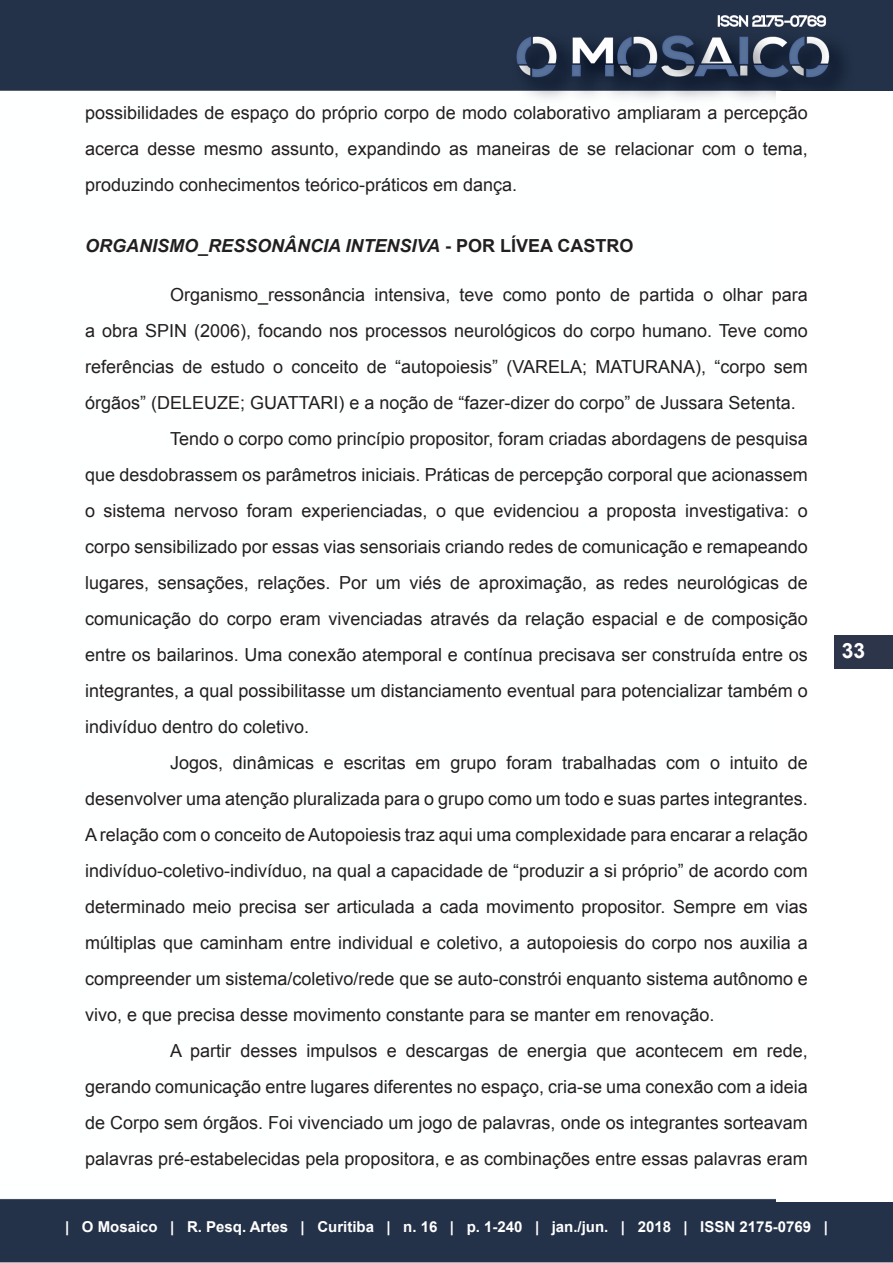
<style>
.page{position:relative;width:893px;height:1263px;background:#fff}
.page>*{position:absolute;margin:0;border:0;box-sizing:border-box;transform-origin:0 0}
.t1{font:700 21px "Arial";color:#fff}
.t2{font:18px/36px "Arial";color:#231f20;text-align:justify}
.t3{font:italic 700 18px "Arial";color:#231f20}
.t4{font:700 15px "Arial";color:#fff}
.s1{font-style:normal}
</style>
<div class="page">
<img style="left:0;top:0;width:893px;height:1263px">
<div style="left:777px;top:91px;width:116px;height:1110px;background:#fff"></div>
<div style="left:834px;top:635px;width:59px;height:33px;background:#2c354a"></div>
<p class="t2" style="left:85px;top:95px;width:724px">possibilidades de espaço do próprio corpo de modo colaborativo ampliaram a percepção acerca desse mesmo assunto, expandindo as maneiras de se relacionar com o tema, produzindo conhecimentos teórico-práticos em dança.</p>
<p class="t3" style="left:85px;top:234px;width:550px">ORGANISMO_RESSONÂNCIA INTENSIVA <span class="s1">- POR LÍVEA CASTRO</span></p>
<p class="t2" style="left:170px;top:277px;width:639px">Organismo_ressonância intensiva, teve como ponto de partida o olhar para</p>
<p class="t2" style="left:85px;top:313px;width:724px">a obra SPIN (2006), focando nos processos neurológicos do corpo humano. Teve como</p>
<p class="t2" style="left:85px;top:349px;width:724px">referências de estudo o conceito de “autopoiesis” (VARELA; MATURANA), “corpo sem</p>
<p class="t2" style="left:85px;top:385px;width:712px">órgãos” (DELEUZE; GUATTARI) e a noção de “fazer-dizer do corpo” de Jussara Setenta.</p>
<p class="t2" style="left:170px;top:421px;width:639px">Tendo o corpo como princípio propositor, foram criadas abordagens de pesquisa</p>
<p class="t2" style="left:85px;top:457px;width:724px">que desdobrassem os parâmetros iniciais. Práticas de percepção corporal que acionassem</p>
<p class="t2" style="left:85px;top:493px;width:724px">o sistema nervoso foram experienciadas, o que evidenciou a proposta investigativa: o</p>
<p class="t2" style="left:85px;top:529px;width:724px">corpo sensibilizado por essas vias sensoriais criando redes de comunicação e remapeando</p>
<p class="t2" style="left:85px;top:565px;width:724px">lugares, sensações, relações. Por um viés de aproximação, as redes neurológicas de</p>
<p class="t2" style="left:85px;top:601px;width:724px">comunicação do corpo eram vivenciadas através da relação espacial e de composição</p>
<p class="t2" style="left:85px;top:637px;width:724px">entre os bailarinos. Uma conexão atemporal e contínua precisava ser construída entre os</p>
<p class="t2" style="left:85px;top:673px;width:724px">integrantes, a qual possibilitasse um distanciamento eventual para potencializar também o</p>
<p class="t2" style="left:85px;top:709px;width:226px">indivíduo dentro do coletivo.</p>
<p class="t2" style="left:170px;top:745px;width:639px">Jogos, dinâmicas e escritas em grupo foram trabalhadas com o intuito de</p>
<p class="t2" style="left:85px;top:781px;width:724px">desenvolver uma atenção pluralizada para o grupo como um todo e suas partes integrantes.</p>
<p class="t2" style="left:85px;top:817px;width:724px">A relação com o conceito de Autopoiesis traz aqui uma complexidade para encarar a relação</p>
<p class="t2" style="left:85px;top:853px;width:724px">indivíduo-coletivo-indivíduo, na qual a capacidade de “produzir a si próprio” de acordo com</p>
<p class="t2" style="left:85px;top:889px;width:724px">determinado meio precisa ser articulada a cada movimento propositor. Sempre em vias</p>
<p class="t2" style="left:85px;top:925px;width:724px">múltiplas que caminham entre individual e coletivo, a autopoiesis do corpo nos auxilia a</p>
<p class="t2" style="left:85px;top:961px;width:724px">compreender um sistema/coletivo/rede que se auto-constrói enquanto sistema autônomo e</p>
<p class="t2" style="left:85px;top:997px;width:631px">vivo, e que precisa desse movimento constante para se manter em renovação.</p>
<p class="t2" style="left:170px;top:1033px;width:639px">A partir desses impulsos e descargas de energia que acontecem em rede,</p>
<p class="t2" style="left:85px;top:1069px;width:724px">gerando comunicação entre lugares diferentes no espaço, cria-se uma conexão com a ideia</p>
<p class="t2" style="left:85px;top:1105px;width:724px">de Corpo sem órgãos. Foi vivenciado um jogo de palavras, onde os integrantes sorteavam</p>
<p class="t2" style="left:85px;top:1141px;width:724px">palavras pré-estabelecidas pela propositora, e as combinações entre essas palavras eram</p>
<p class="t1" style="left:842px;top:636px;width:25px">33</p>
<p class="t4" style="left:65px;top:1217px;width:764px">| O Mosaico | R. Pesq. Artes | Curitiba | n. 16 | p. 1-240 | jan./jun. | 2018 | ISSN 2175-0769 |</p>
</div>
